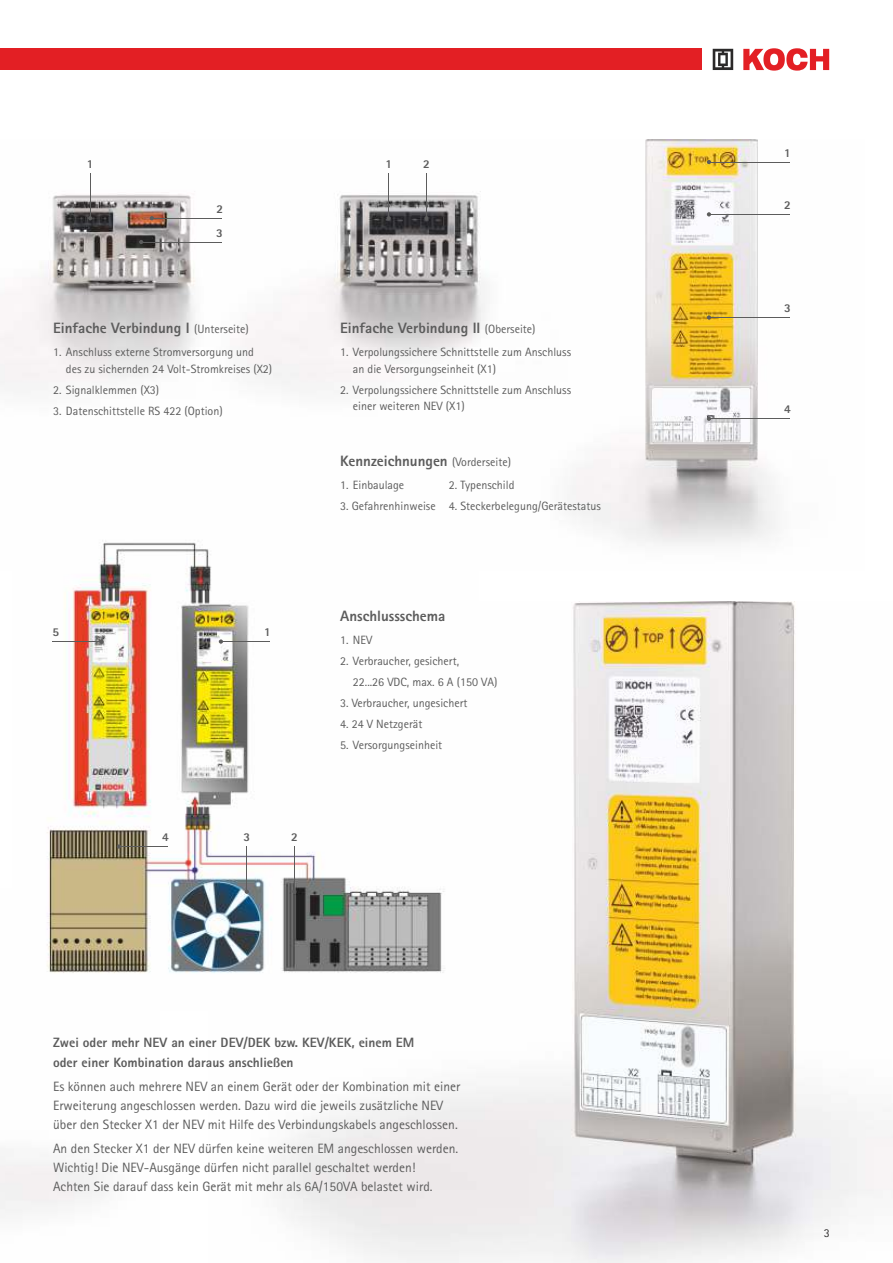
<style>
.page{position:relative;width:893px;height:1263px;background:#fff}
.page>*{position:absolute;margin:0;border:0;box-sizing:border-box;transform-origin:0 0}
.t1{font:800 15px "Rotis Sans Serif";color:#5c5c5c}
.t2{font:13.5px/18.9px "Rotis Sans Serif";color:#5c5c5c}
.t3{font:800 13.5px/20.2px "Rotis Sans Serif";color:#5c5c5c}
.t4{font:12px/16.8px "Rotis Sans Serif";color:#5c5c5c}
.t5{font:800 12px/23.9px "Rotis Sans Serif";color:#5c5c5c}
.t6{font:12px "Rotis Sans Serif";color:#2b2929}
.s1{font-weight:400;font-size:12px}
</style>
<div class="page">
<img style="left:0;top:139px;width:776px;height:405px">
<img style="left:279px;top:602px;width:614px;height:661px">
<img style="left:13px;top:505px;width:466px;height:505px">
<svg style="left:150px;top:216px;width:4px;height:4px"></svg>
<hr style="left:151px;top:218px;width:71px;height:1px;background:#5c5c5c">
<svg style="left:139px;top:240px;width:4px;height:4px"></svg>
<hr style="left:141px;top:242px;width:81px;height:1px;background:#5c5c5c">
<svg style="left:88px;top:216px;width:4px;height:4px"></svg>
<hr style="left:90px;top:173px;width:1px;height:46px;background:#5c5c5c">
<svg style="left:386px;top:216px;width:5px;height:4px"></svg>
<hr style="left:388px;top:173px;width:1px;height:46px;background:#5c5c5c">
<svg style="left:424px;top:216px;width:5px;height:4px"></svg>
<hr style="left:426px;top:173px;width:1px;height:46px;background:#5c5c5c">
<svg style="left:707px;top:160px;width:4px;height:4px"></svg>
<hr style="left:709px;top:162px;width:81px;height:1px;background:#5c5c5c">
<svg style="left:707px;top:212px;width:4px;height:4px"></svg>
<hr style="left:709px;top:214px;width:81px;height:1px;background:#5c5c5c">
<svg style="left:707px;top:315px;width:4px;height:5px"></svg>
<hr style="left:709px;top:317px;width:81px;height:1px;background:#5c5c5c">
<svg style="left:707px;top:417px;width:4px;height:4px"></svg>
<hr style="left:709px;top:418px;width:81px;height:1px;background:#5c5c5c">
<svg style="left:219px;top:639px;width:4px;height:5px"></svg>
<hr style="left:221px;top:641px;width:49px;height:1px;background:#5c5c5c">
<svg style="left:99px;top:639px;width:5px;height:5px"></svg>
<hr style="left:53px;top:641px;width:49px;height:1px;background:#5c5c5c">
<svg style="left:117px;top:844px;width:4px;height:5px"></svg>
<hr style="left:119px;top:846px;width:49px;height:1px;background:#5c5c5c">
<svg style="left:292px;top:890px;width:4px;height:4px"></svg>
<hr style="left:294px;top:847px;width:1px;height:45px;background:#5c5c5c">
<svg style="left:245px;top:890px;width:4px;height:4px"></svg>
<hr style="left:246px;top:847px;width:1px;height:45px;background:#5c5c5c">
<svg style="left:743px;top:48px;width:86px;height:23px"></svg>
<svg style="left:713px;top:49px;width:20px;height:21px"></svg>
<div style="left:0;top:49px;width:701px;height:21px;background:#e31f24"></div>
<p class="t5" style="left:87px;top:153px;width:8px">1</p>
<p class="t5" style="left:385px;top:153px;width:8px">1</p>
<p class="t5" style="left:423px;top:153px;width:8px">2</p>
<p class="t5" style="left:216px;top:198px;width:8px">2<br>3</p>
<p class="t1" style="left:53px;top:322px;width:197px">Einfache Verbindung I <span class="s1">(Unterseite)</span></p>
<p class="t4" style="left:66px;top:344px;width:208px;text-indent:-13px">1. Anschluss externe Stromversorgung und des zu sichernden 24 Volt-Stromkreises (X2)</p>
<p class="t4" style="left:53px;top:382px;width:108px">2. Signalklemmen (X3)</p>
<p class="t4" style="left:53px;top:403px;width:171px">3. Datenschittstelle RS 422 (Option)</p>
<p class="t5" style="left:53px;top:622px;width:8px">5</p>
<p class="t5" style="left:264px;top:622px;width:8px">1</p>
<p class="t5" style="left:162px;top:826px;width:8px">4</p>
<p class="t5" style="left:243px;top:827px;width:8px">3</p>
<p class="t5" style="left:291px;top:827px;width:8px">2</p>
<p class="t1" style="left:340px;top:322px;width:197px">Einfache Verbindung II <span class="s1">(Oberseite)</span></p>
<p class="t4" style="left:353px;top:344px;width:220px;text-indent:-13px">1. Verpolungssichere Schnittstelle zum Anschluss an die Versorgungseinheit (X1)</p>
<p class="t4" style="left:353px;top:382px;width:220px;text-indent:-13px">2. Verpolungssichere Schnittstelle zum Anschluss einer weiteren NEV (X1)</p>
<p class="t1" style="left:340px;top:455px;width:172px">Kennzeichnungen <span class="s1">(Vorderseite)</span></p>
<p class="t4" style="left:340px;top:477px;width:66px">1. Einbaulage</p>
<p class="t4" style="left:449px;top:477px;width:67px">2. Typenschild</p>
<p class="t4" style="left:340px;top:498px;width:262px">3. Gefahrenhinweise 4. Steckerbelegung/Gerätestatus</p>
<p class="t1" style="left:340px;top:610px;width:107px">Anschlussschema</p>
<p class="t4" style="left:340px;top:632px;width:34px">1. NEV</p>
<p class="t4" style="left:353px;top:651px;width:146px;line-height:21px;text-indent:-13px">2. Verbraucher, gesichert,<br>22...26 VDC, max. 6 A (150 VA)</p>
<p class="t4" style="left:340px;top:695px;width:129px">3. Verbraucher, ungesichert</p>
<p class="t4" style="left:340px;top:716px;width:84px">4. 24 V Netzgerät</p>
<p class="t4" style="left:340px;top:737px;width:104px">5. Versorgungseinheit</p>
<p class="t3" style="left:53px;top:1034px;width:363px">Zwei oder mehr NEV an einer DEV/DEK bzw. KEV/KEK, einem EM oder einer Kombination daraus anschließen</p>
<p class="t2" style="left:53px;top:1078px;width:409px">Es können auch mehrere NEV an einem Gerät oder der Kombination mit einer<br>Erweiterung angeschlossen werden. Dazu wird die jeweils zusätzliche NEV über den Stecker X1 der NEV mit Hilfe des Verbindungskabels angeschlossen.</p>
<p class="t2" style="left:53px;top:1140px;width:407px">An den Stecker X1 der NEV dürfen keine weiteren EM angeschlossen werden.<br>Wichtig! Die NEV-Ausgänge dürfen nicht parallel geschaltet werden!<br>Achten Sie darauf dass kein Gerät mit mehr als 6A/150VA belastet wird.</p>
<p class="t5" style="left:784px;top:142px;width:8px">1</p>
<p class="t5" style="left:784px;top:194px;width:8px">2</p>
<p class="t5" style="left:784px;top:298px;width:8px">3</p>
<p class="t5" style="left:784px;top:399px;width:8px">4</p>
<p class="t6" style="left:824px;top:1228px;width:7px">3</p>
</div>
